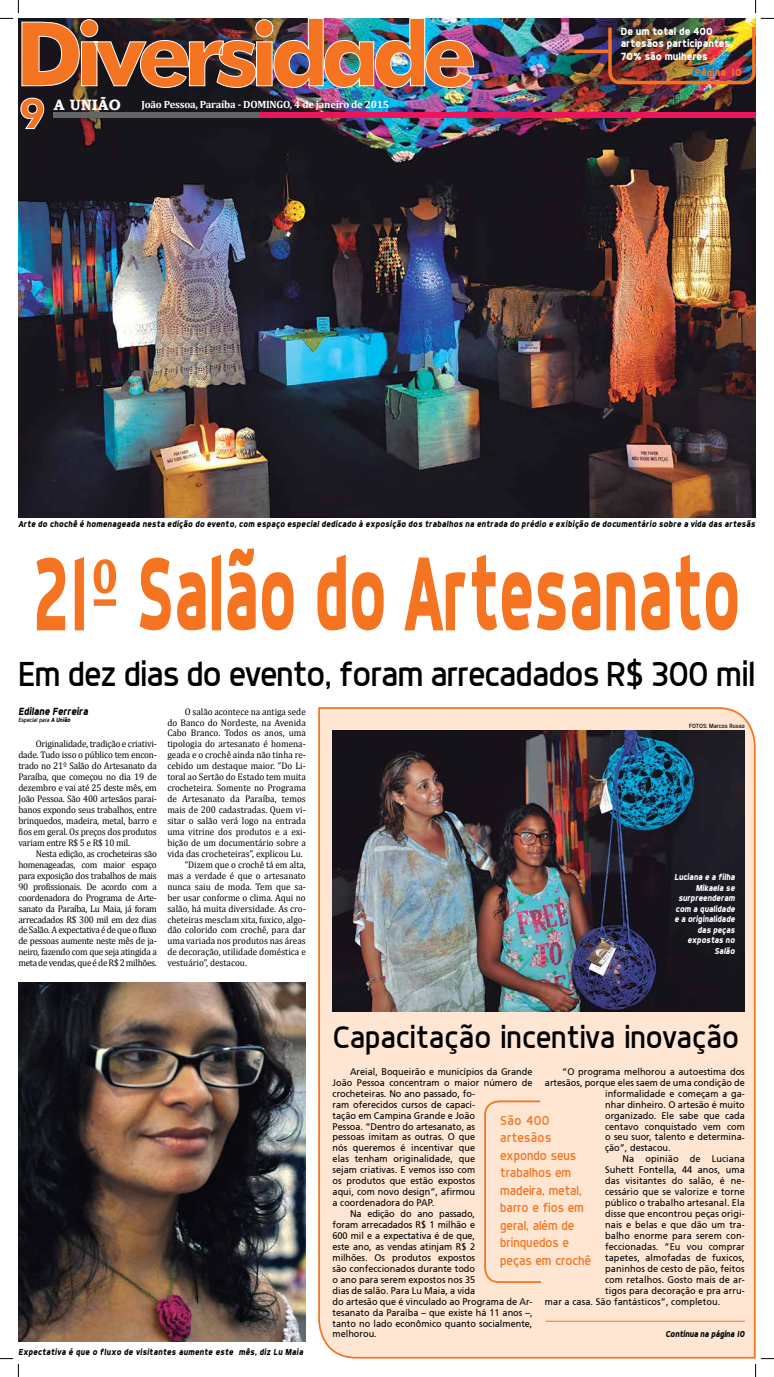
<style>
.page{position:relative;width:774px;height:1377px;background:#fff}
.page>*{position:absolute;margin:0;border:0;box-sizing:border-box;transform-origin:0 0}
.t1{font:700 105px "Dyno";color:#f47421;scale:.62 1}
.t2{font:35px "Dyno";letter-spacing:-.02em;color:#000}
.t3{font:31.5px "Dyno";color:#000}
.t4{font:700 14.96px "Bookman Old Style";color:#fff}
.t5{font:13.12px/17.5px "Dyno";color:#f47421}
.t6{font:700 10.5px/12.6px "Dyno";color:#fff}
.t7{font:700 10.5px "Cambria";letter-spacing:-.02em;color:#fff}
.t8{font:italic 700 10.5px "Dyno";color:#000;scale:.95 1}
.t9{font:700 10.5px "Dyno";color:#f47421}
.t10{font:9.62px/10.9px "Cambria";color:#000;text-align:justify;scale:.95 1}
.t11{font:9.62px "Frutiger";color:#000;scale:.95 1}
.t12{font:italic 700 8.75px "Dyno";letter-spacing:.03em;color:#000;scale:.95 1}
.t13{font:italic 700 8.75px/10.5px "Dyno";color:#fff;text-align:right;scale:.95 1}
.t14{font:italic 700 8.75px "Dyno";letter-spacing:-.01em;color:#000;scale:.95 1}
.t15{font:italic 6.12px "Dyno";color:#000;scale:.95 1}
.t16{font:6.12px "Dyno";color:#000}
.s1{font-family:"Cambria"}
.s2{font-weight:700}
</style>
<div class="page">
<img style="left:18px;top:18px;width:737px;height:499px">
<div style="left:53px;top:112px;width:220px;height:5px;background:#636466"></div>
<div style="left:260px;top:112px;width:495px;height:5px;background:#ed145b"></div>
<svg style="left:20px;top:97px;width:25px;height:33px"></svg>
<hr style="left:574px;top:50px;width:34px;height:3px;background:#f47421">
<img style="left:18px;top:982px;width:288px;height:358px">
<div style="left:318px;top:707px;width:437px;height:651px;background:#fee6d3"></div>
<div style="left:483px;top:1099px;width:59px;height:184px;background:#fee6d3"></div>
<hr style="left:545px;top:1320px;width:199px;height:1px;background:#f47421">
<img style="left:333px;top:730px;width:411px;height:280px">
<img style="left:0;top:0;width:474px;height:88px">
<svg style="left:0;top:1358px;width:19px;height:18px"></svg>
<img style="left:606px;top:0;width:167px;height:86px">
<svg style="left:754px;top:1357px;width:19px;height:19px"></svg>
<p class="t6" style="left:620px;top:25px;width:113px">De um total de 400 artesãos participantes,<br>70% são mulheres</p>
<h3 class="t4" style="left:54px;top:94px;width:68px">A UNIÃO</h3>
<p class="t7" style="left:141px;top:97px;width:249px">João Pessoa, Paraíba - DOMINGO, 4 de janeiro de 2015</p>
<p class="t9" style="left:694px;top:66px;width:49px">Página 10</p>
<p class="t12" style="left:18px;top:519px;width:777px">Arte do chochê é homenageada nesta edição do evento, com espaço especial dedicado à exposição dos trabalhos na entrada do prédio e exibição de documentário sobre a vida das artesãs</p>
<h1 class="t1" style="left:33px;top:530px;width:1141px">21<span class="s1">º</span> Salão do Artesanato</h1>
<h2 class="t2" style="left:18px;top:653px;width:738px">Em dez dias do evento, foram arrecadados R$ 300 mil</h2>
<p class="t8" style="left:18px;top:704px;width:75px">Edilane Ferreira</p>
<p class="t15" style="left:18px;top:716px;width:56px">Especial para <span class="s2">A União</span></p>
<p class="t10" style="left:18px;top:738px;width:147px;text-indent:17px">Originalidade, tradição e criativi&shy;dade. Tudo isso o público tem encon&shy;trado no 21º Salão do Artesanato da Paraíba, que começou no dia 19 de dezembro e vai até 25 deste mês, em João Pessoa. São 400 artesãos parai&shy;banos expondo seus trabalhos, entre brinquedos, madeira, metal, barro e fios em geral. Os preços dos produtos variam entre R$ 5 e R$ 10 mil.</p>
<p class="t10" style="left:18px;top:848px;width:147px;text-indent:17px">Nesta edição, as crocheteiras são homenageadas, com maior espaço para exposição dos trabalhos de mais 90 profissionais. De acordo com a coordenadora do Programa de Arte&shy;sanato da Paraíba, Lu Maia, já foram arrecadados R$ 300 mil em dez dias de Salão. A expectativa é de que o fluxo de pessoas aumente neste mês de ja&shy;neiro, fazendo com que seja atingida a meta de vendas, que é de R$ 2 milhões.</p>
<p class="t10" style="left:185px;top:705px;width:129px">O salão acontece na antiga sede</p>
<p class="t10" style="left:167px;top:716px;width:147px">do Banco do Nordeste, na Avenida</p>
<p class="t10" style="left:167px;top:727px;width:147px">Cabo Branco. Todos os anos, uma</p>
<p class="t10" style="left:167px;top:738px;width:147px">tipologia do artesanato é homena-</p>
<p class="t10" style="left:167px;top:749px;width:147px">geada e o crochê ainda não tinha re-</p>
<p class="t10" style="left:167px;top:760px;width:147px">cebido um destaque maior. “Do Li-</p>
<p class="t10" style="left:167px;top:771px;width:147px">toral ao Sertão do Estado tem muita</p>
<p class="t10" style="left:167px;top:782px;width:147px">crocheteira. Somente no Programa</p>
<p class="t10" style="left:167px;top:793px;width:147px">de Artesanato da Paraíba, temos</p>
<p class="t10" style="left:167px;top:804px;width:147px">mais de 200 cadastradas. Quem vi-</p>
<p class="t10" style="left:167px;top:815px;width:147px">sitar o salão verá logo na entrada</p>
<p class="t10" style="left:167px;top:826px;width:147px">uma vitrine dos produtos e a exi-</p>
<p class="t10" style="left:167px;top:837px;width:147px">bição de um documentário sobre a</p>
<p class="t10" style="left:167px;top:848px;width:144px">vida das crocheteiras”, explicou Lu.</p>
<p class="t10" style="left:185px;top:858px;width:129px">“Dizem que o crochê tá em alta,</p>
<p class="t10" style="left:167px;top:869px;width:147px">mas a verdade é que o artesanato</p>
<p class="t10" style="left:167px;top:880px;width:147px">nunca saiu de moda. Tem que sa-</p>
<p class="t10" style="left:167px;top:891px;width:147px">ber usar conforme o clima. Aqui no</p>
<p class="t10" style="left:167px;top:902px;width:147px">salão, há muita diversidade. As cro-</p>
<p class="t10" style="left:167px;top:913px;width:147px">cheteiras mesclam xita, fuxico, algo-</p>
<p class="t10" style="left:167px;top:924px;width:147px">dão colorido com crochê, para dar</p>
<p class="t10" style="left:167px;top:935px;width:147px">uma variada nos produtos nas áreas</p>
<p class="t10" style="left:167px;top:946px;width:147px">de decoração, utilidade doméstica e</p>
<p class="t10" style="left:167px;top:957px;width:85px">vestuário”, destacou.</p>
<p class="t12" style="left:18px;top:1345px;width:301px">Expectativa é que o fluxo de visitantes aumente este mês, diz Lu Maia</p>
<p class="t16" style="left:689px;top:722px;width:57px">FOTOS: Marcos Russo</p>
<p class="t13" style="left:674px;top:871px;width:65px">Luciana e a filha<br>Mikaela se surpreenderam com a qualidade e a originalidade das peças expostas no<br>Salão</p>
<h3 class="t3" style="left:333px;top:1018px;width:407px">Capacitação incentiva inovação</h3>
<p class="t11" style="left:562px;top:1065px;width:193px">“O programa melhorou a autoestima dos</p>
<p class="t11" style="left:545px;top:1076px;width:212px">artesãos, porque eles saem de uma condição de</p>
<p class="t11" style="left:605px;top:1087px;width:148px">informalidade e começam a ga-</p>
<p class="t11" style="left:605px;top:1098px;width:148px">nhar dinheiro. O artesão é muito</p>
<p class="t11" style="left:605px;top:1109px;width:148px">organizado. Ele sabe que cada</p>
<p class="t11" style="left:605px;top:1120px;width:148px">centavo conquistado vem com</p>
<p class="t11" style="left:605px;top:1131px;width:148px">o seu suor, talento e determina-</p>
<p class="t11" style="left:605px;top:1142px;width:70px">ção”, destacou.</p>
<p class="t11" style="left:622px;top:1153px;width:130px">Na opinião de Luciana</p>
<p class="t11" style="left:605px;top:1164px;width:148px">Suhett Fontella, 44 anos, uma</p>
<p class="t11" style="left:605px;top:1175px;width:148px">das visitantes do salão, é ne-</p>
<p class="t11" style="left:605px;top:1185px;width:148px">cessário que se valorize e torne</p>
<p class="t11" style="left:605px;top:1196px;width:148px">público o trabalho artesanal. Ela</p>
<p class="t11" style="left:605px;top:1207px;width:148px">disse que encontrou peças origi-</p>
<p class="t11" style="left:605px;top:1218px;width:148px">nais e belas e que dão um tra-</p>
<p class="t11" style="left:605px;top:1229px;width:148px">balho enorme para serem con-</p>
<p class="t11" style="left:605px;top:1240px;width:148px">feccionadas. “Eu vou comprar</p>
<p class="t11" style="left:605px;top:1251px;width:148px">tapetes, almofadas de fuxicos,</p>
<p class="t11" style="left:605px;top:1262px;width:148px">paninhos de cesto de pão, feitos</p>
<p class="t11" style="left:605px;top:1273px;width:148px">com retalhos. Gosto mais de ar-</p>
<p class="t11" style="left:605px;top:1284px;width:148px">tigos para decoração e pra arru-</p>
<p class="t11" style="left:545px;top:1295px;width:186px">mar a casa. São fantásticos”, completou.</p>
<p class="t11" style="left:350px;top:1065px;width:193px">Areial, Boqueirão e municípios da Grande</p>
<p class="t11" style="left:332px;top:1076px;width:212px">João Pessoa concentram o maior número de</p>
<p class="t11" style="left:332px;top:1087px;width:151px">crocheteiras. No ano passado, fo-</p>
<p class="t11" style="left:332px;top:1098px;width:151px">ram oferecidos cursos de capaci-</p>
<p class="t11" style="left:332px;top:1109px;width:151px">tação em Campina Grande e João</p>
<p class="t11" style="left:332px;top:1120px;width:151px">Pessoa. “Dentro do artesanato, as</p>
<p class="t11" style="left:332px;top:1131px;width:151px">pessoas imitam as outras. O que</p>
<p class="t11" style="left:332px;top:1142px;width:151px">nós queremos é incentivar que</p>
<p class="t11" style="left:332px;top:1153px;width:151px">elas tenham originalidade, que</p>
<p class="t11" style="left:332px;top:1164px;width:151px">sejam criativas. E vemos isso com</p>
<p class="t11" style="left:332px;top:1175px;width:151px">os produtos que estão expostos</p>
<p class="t11" style="left:332px;top:1185px;width:151px">aqui, com novo design”, afirmou</p>
<p class="t11" style="left:332px;top:1196px;width:108px">a coordenadora do PAP.</p>
<p class="t11" style="left:350px;top:1207px;width:133px">Na edição do ano passado,</p>
<p class="t11" style="left:332px;top:1218px;width:151px">foram arrecadados R$ 1 milhão e</p>
<p class="t11" style="left:332px;top:1229px;width:151px">600 mil e a expectativa é de que,</p>
<p class="t11" style="left:332px;top:1240px;width:151px">este ano, as vendas atinjam R$ 2</p>
<p class="t11" style="left:332px;top:1251px;width:151px">milhões. Os produtos expostos</p>
<p class="t11" style="left:332px;top:1262px;width:151px">são confeccionados durante todo</p>
<p class="t11" style="left:332px;top:1273px;width:151px">o ano para serem expostos nos 35</p>
<p class="t11" style="left:332px;top:1284px;width:151px">dias de salão. Para Lu Maia, a vida</p>
<p class="t11" style="left:332px;top:1295px;width:212px">do artesão que é vinculado ao Programa de Ar-</p>
<p class="t11" style="left:332px;top:1306px;width:212px">tesanato da Paraíba – que existe há 11 anos –,</p>
<p class="t11" style="left:332px;top:1317px;width:212px">tanto no lado econômico quanto socialmente,</p>
<p class="t11" style="left:332px;top:1328px;width:48px">melhorou.</p>
<h3 class="t5" style="left:500px;top:1111px;width:92px">São 400 artesãos expondo seus trabalhos em madeira, metal, barro e fios em geral, além de brinquedos e peças em crochê</h3>
<p class="t14" style="left:665px;top:1328px;width:85px">Continua na página 10</p>
</div>
